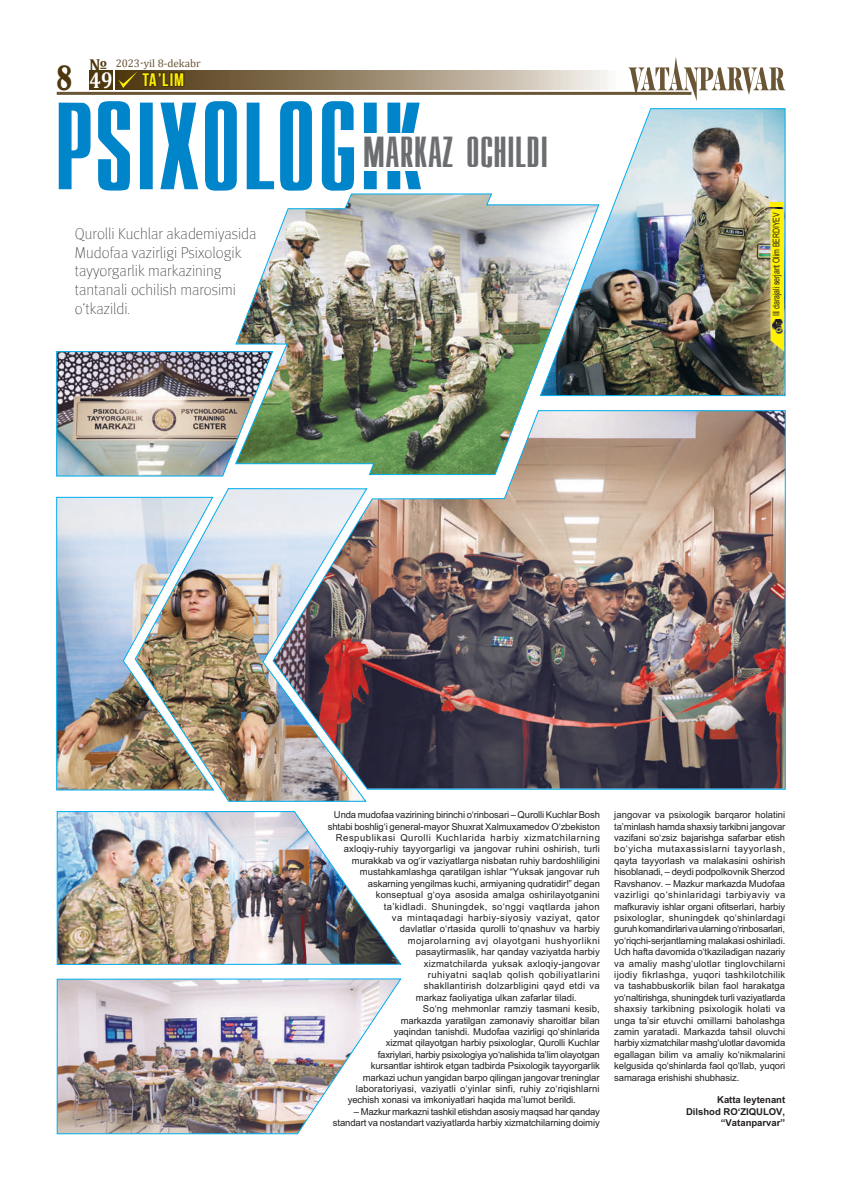
<style>
.page{position:relative;width:842px;height:1191px;background:#fff}
.page>*{position:absolute;margin:0;border:0;box-sizing:border-box;transform-origin:0 0}
.t1{font:36px "Virtec Compact Uz";color:#6c6d70}
.t2{font:31.1px "Rutberg Old Style";color:#4d380e}
.t3{font:700 23px "Cambria";color:#fff;scale:.84 1}
.t4{font:18px "AA Bebas Neue";color:#fff101}
.t5{font:100 15.8px/18.9px "Meta Pro";color:#231f20}
.t6{font:11px "Cambria";color:#6a5535}
.t7{font:9.5px/11.4px "UZ Arial";color:#231f20;text-align:right}
.t8{font:9.5px "UZ Arial";letter-spacing:.045em;color:#231f20}
.t9{font:9.5px "UZ Arial";letter-spacing:.025em;color:#231f20}
.t10{font:9.5px "UZ Arial";letter-spacing:-.02em;color:#231f20}
.t11{font:9.5px "UZ Arial";letter-spacing:.055em;color:#231f20}
.t12{font:9.5px/11.4px "UZ Arial Bold";color:#231f20;text-align:right}
.t13{font:9.5px "UZ Arial";letter-spacing:.035em;color:#231f20}
.t14{font:9.1px "Arial";letter-spacing:-.01em;color:#231f20;scale:.76 1}
.s1{font-weight:700;font-size:17.4px;color:#4d380e}
</style>
<div class="page">
<hr style="left:57px;top:92px;width:634px;height:3px;background:#6a5535">
<svg style="left:628px;top:57px;width:157px;height:44px"></svg>
<svg style="left:421px;top:70px;width:187px;height:19px;background:#d0c6b8"></svg>
<img style="left:56px;top:811px;width:346px;height:154px">
<img style="left:56px;top:978px;width:346px;height:156px">
<img style="left:600px;top:108px;width:186px;height:288px">
<img style="left:235px;top:193px;width:365px;height:217px">
<img style="left:56px;top:488px;width:311px;height:314px">
<img style="left:272px;top:410px;width:514px;height:380px">
<svg style="left:59px;top:70px;width:362px;height:121px"></svg>
<div style="left:356px;top:134px;width:173px;height:37px;background:#fff"></div>
<img style="left:56px;top:350px;width:218px;height:127px">
<svg style="left:771px;top:209px;width:13px;height:142px;background:#faec08"></svg>
<hr style="left:771px;top:202px;width:13px;height:4px;background:#fff101">
<img style="left:772px;top:319px;width:10px;height:15px">
<h2 class="t2" style="left:57px;top:60px;width:17px">8</h2>
<p class="t6" style="left:89px;top:57px;width:113px"><span class="s1">№</span> 2023-yil 8-dekabr</p>
<h3 class="t3" style="left:90px;top:64px;width:29px">49</h3>
<h3 class="t4" style="left:142px;top:69px;width:43px">Ta’lim</h3>
<h3 class="t5" style="left:75px;top:223px;width:183px">Qurolli Kuchlar akademiyasida<br>Mudofaa vazirligi Psixologik tayyorgarlik markazining tantanali ochilish marosimi o‘tkazildi.</h3>
<h1 class="t1" style="left:363px;top:131px;width:187px">MARKAZ OCHILDI</h1>
<p class="t14" style="left:770px;top:316px;width:138px;rotate:-90deg">III darajali serjant Olim BERDIYEV</p>
<p class="t7" style="left:334px;top:809px;width:267px">Unda mudofaa vazirining birinchi o‘rinbosari – Qurolli Kuchlar Bosh</p>
<p class="t7" style="left:328px;top:820px;width:274px">shtabi boshlig‘i general-mayor Shuxrat Xalmuxamedov O‘zbekiston</p>
<p class="t11" style="left:336px;top:832px;width:266px">Respublikasi Qurolli Kuchlarida harbiy xizmatchilarning</p>
<p class="t7" style="left:344px;top:843px;width:258px">axloqiy-ruhiy tayyorgarligi va jangovar ruhini oshirish, turli</p>
<p class="t7" style="left:352px;top:855px;width:249px">murakkab va og‘ir vaziyatlarga nisbatan ruhiy bardoshliligini</p>
<p class="t7" style="left:360px;top:866px;width:241px">mustahkamlashga qaratilgan ishlar “Yuksak jangovar ruh</p>
<p class="t7" style="left:368px;top:877px;width:234px">askarning yengilmas kuchi, armiyaning qudratidir!” degan</p>
<p class="t7" style="left:376px;top:889px;width:225px">konseptual g‘oya asosida amalga oshirilayotganini</p>
<p class="t13" style="left:384px;top:901px;width:217px">ta’kidladi. Shuningdek, so‘nggi vaqtlarda jahon</p>
<p class="t8" style="left:392px;top:912px;width:209px">va mintaqadagi harbiy-siyosiy vaziyat, qator</p>
<p class="t7" style="left:400px;top:923px;width:202px">davlatlar o‘rtasida qurolli to‘qnashuv va harbiy</p>
<p class="t8" style="left:408px;top:935px;width:194px">mojarolarning avj olayotgani hushyorlikni</p>
<p class="t7" style="left:416px;top:946px;width:185px">pasaytirmaslik, har qanday vaziyatda harbiy</p>
<p class="t9" style="left:424px;top:958px;width:178px">xizmatchilarda yuksak axloqiy-jangovar</p>
<p class="t8" style="left:428px;top:969px;width:174px">ruhiyatni saqlab qolish qobiliyatlarini</p>
<p class="t9" style="left:424px;top:981px;width:177px">shakllantirish dolzarbligini qayd etdi va</p>
<p class="t7" style="left:416px;top:991px;width:163px">markaz faoliyatiga ulkan zafarlar tiladi.</p>
<p class="t7" style="left:423px;top:1003px;width:178px">So‘ng mehmonlar ramziy tasmani kesib,</p>
<p class="t7" style="left:401px;top:1014px;width:200px">markazda yaratilgan zamonaviy sharoitlar bilan</p>
<p class="t7" style="left:394px;top:1026px;width:207px">yaqindan tanishdi. Mudofaa vazirligi qo‘shinlarida</p>
<p class="t7" style="left:386px;top:1037px;width:215px">xizmat qilayotgan harbiy psixologlar, Qurolli Kuchlar</p>
<p class="t10" style="left:378px;top:1049px;width:223px">faxriylari, harbiy psixologiya yo‘nalishida ta’lim olayotgan</p>
<p class="t7" style="left:371px;top:1060px;width:230px">kursantlar ishtirok etgan tadbirda Psixologik tayyorgarlik</p>
<p class="t7" style="left:363px;top:1071px;width:238px">markazi uchun yangidan barpo qilingan jangovar treninglar</p>
<p class="t7" style="left:356px;top:1083px;width:245px">laboratoriyasi, vaziyatli o‘yinlar sinfi, ruhiy zo‘riqishlarni</p>
<p class="t7" style="left:348px;top:1094px;width:230px">yechish xonasi va imkoniyatlari haqida ma’lumot berildi.</p>
<p class="t7" style="left:333px;top:1105px;width:269px">– Mazkur markazni tashkil etishdan asosiy maqsad har qanday standart va nostandart vaziyatlarda harbiy xizmatchilarning doimiy</p>
<p class="t7" style="left:614px;top:809px;width:173px;text-align:justify">jangovar va psixologik barqaror holatini ta’minlash hamda shaxsiy tarkibni jangovar vazifani so‘zsiz bajarishga safarbar etish bo‘yicha mutaxassislarni tayyorlash, qayta tayyorlash va malakasini oshirish hisoblanadi, – deydi podpolkovnik Sherzod Ravshanov. – Mazkur markazda Mudofaa vazirligi qo‘shinlaridagi tarbiyaviy va mafkuraviy ishlar organi ofitserlari, harbiy psixologlar, shuningdek qo‘shinlardagi guruh komandirlari va ularning o‘rinbosarlari, yo‘riqchi-serjantlarning malakasi oshiriladi.<br>Uch hafta davomida o‘tkaziladigan nazariy va amaliy mashg‘ulotlar tinglovchilarni ijodiy fikrlashga, yuqori tashkilotchilik va tashabbuskorlik bilan faol harakatga yo‘naltirishga, shuningdek turli vaziyatlarda shaxsiy tarkibning psixologik holati va unga ta’sir etuvchi omillarni baholashga zamin yaratadi. Markazda tahsil oluvchi harbiy xizmatchilar mashg‘ulotlar davomida egallagan bilim va amaliy ko‘nikmalarini kelgusida qo‘shinlarda faol qo‘llab, yuqori samaraga erishishi shubhasiz.</p>
<p class="t12" style="left:686px;top:1094px;width:101px">Katta leytenant<br>Dilshod RO‘ZIQULOV, “Vatanparvar”</p>
</div>
